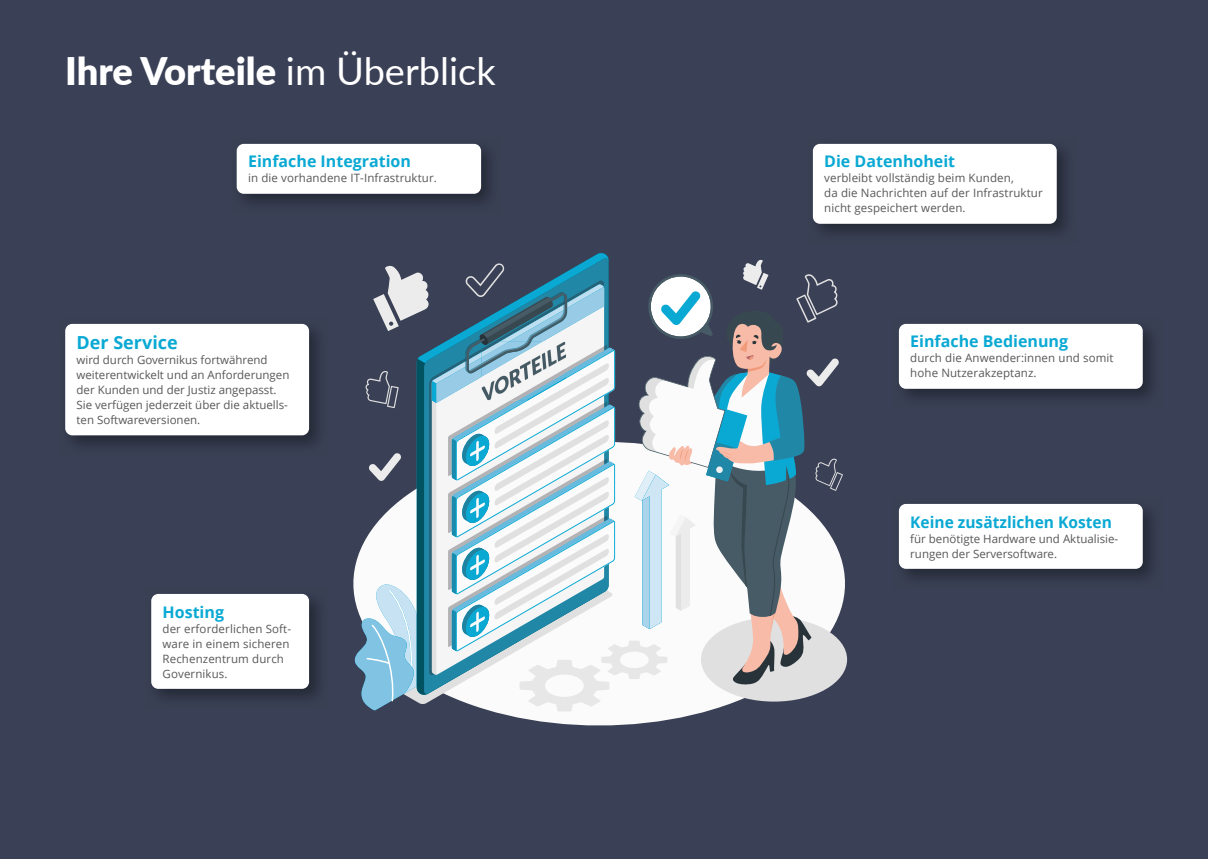
<style>
.page{position:relative;width:1208px;height:859px;background:#3a4055}
.page>*{position:absolute;margin:0;border:0;box-sizing:border-box;transform-origin:0 0}
.t1{font:900 38px "Lato";color:#fff}
.t2{font:700 18px "Open Sans";color:#0aa9d4}
.t3{font:700 16px "Open Sans";color:#0aa9d4}
.t4{font:11.5px/15px "Open Sans";letter-spacing:.01em;color:#595858}
.s1{font-weight:400}
</style>
<div class="page">
<svg style="left:353px;top:566px;width:495px;height:160px"></svg>
<svg style="left:355px;top:253px;width:488px;height:458px"></svg>
<img style="left:236px;top:143px;width:255px;height:61px">
<div style="left:237px;top:144px;width:244px;height:50px;background:#fff;border-radius:7px"></div>
<img style="left:66px;top:323px;width:253px;height:123px">
<div style="left:65px;top:324px;width:244px;height:111px;background:#fff;border-radius:7px"></div>
<img style="left:152px;top:593px;width:168px;height:106px">
<div style="left:151px;top:594px;width:158px;height:95px;background:#fff;border-radius:7px"></div>
<img style="left:812px;top:143px;width:255px;height:91px">
<div style="left:813px;top:144px;width:243px;height:80px;background:#fff;border-radius:7px"></div>
<img style="left:898px;top:323px;width:255px;height:76px">
<div style="left:899px;top:324px;width:243px;height:65px;background:#fff;border-radius:7px"></div>
<img style="left:898px;top:503px;width:255px;height:76px">
<div style="left:899px;top:504px;width:243px;height:65px;background:#fff;border-radius:7px"></div>
<h1 class="t1" style="left:65px;top:42px;width:432px">Ihre Vorteile <span class="s1">im Überblick</span></h1>
<h3 class="t3" style="left:248px;top:150px;width:164px">Einfache Integration</h3>
<p class="t4" style="left:248px;top:170px;width:190px">in die vorhandene IT-Infrastruktur.</p>
<h2 class="t2" style="left:77px;top:330px;width:103px">Der Service</h2>
<p class="t4" style="left:77px;top:352px;width:214px">wird durch Governikus fortwährend weiterentwickelt und an Anforderungen der Kunden und der Justiz angepasst.<br>Sie verfügen jederzeit über die aktuells&shy;ten Softwareversionen.</p>
<h3 class="t3" style="left:163px;top:600px;width:63px">Hosting</h3>
<p class="t4" style="left:163px;top:620px;width:130px">der erforderlichen Soft&shy;ware in einem sicheren<br>Rechenzentrum durch<br>Governikus.</p>
<h3 class="t3" style="left:824px;top:150px;width:132px">Die Datenhoheit</h3>
<p class="t4" style="left:824px;top:170px;width:220px">verbleibt vollständig beim Kunden,<br>da die Nachrichten auf der Infrastruktur nicht gespeichert werden.</p>
<h3 class="t3" style="left:910px;top:330px;width:159px">Einfache Bedienung</h3>
<p class="t4" style="left:910px;top:350px;width:205px">durch die Anwender:innen und somit hohe Nutzerakzeptanz.</p>
<h3 class="t3" style="left:910px;top:510px;width:203px">Keine zusätzlichen Kosten</h3>
<p class="t4" style="left:910px;top:530px;width:209px">für benötigte Hardware und Aktualisie&shy;rungen der Serversoftware.</p>
</div>
